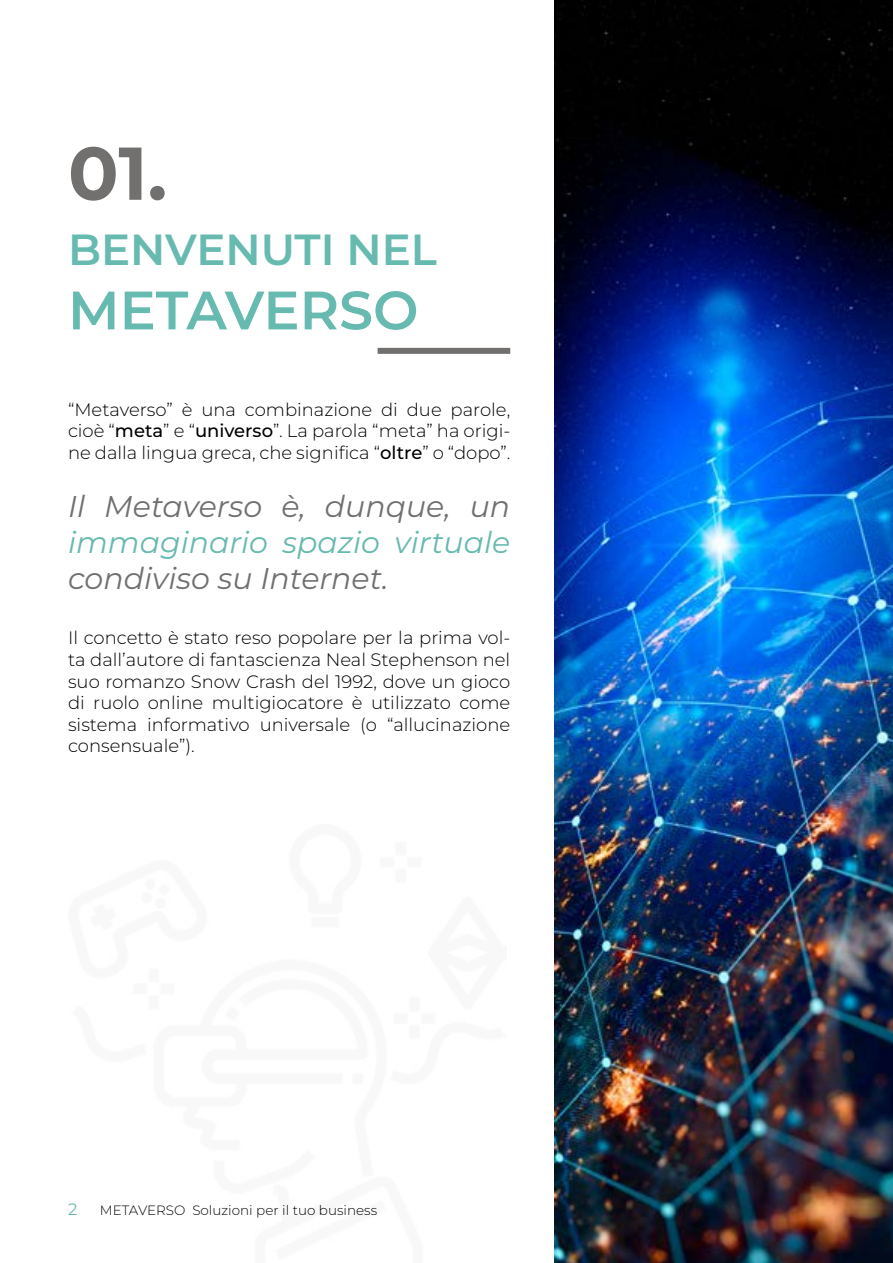
<style>
.page{position:relative;width:893px;height:1263px;background:#fff}
.page>*{position:absolute;margin:0;border:0;box-sizing:border-box;transform-origin:0 0}
.t1{font:700 74.55px "Montserrat";color:#71706f}
.t2{font:600 54px "Montserrat";color:#67baaf}
.t3{font:600 43.5px "Montserrat";color:#67baaf}
.t4{font:italic 30px "Montserrat";color:#71706f}
.t5{font:italic 30px "Montserrat";color:#67baaf}
.t6{font:300 18px/21.6px "Montserrat";color:#000;text-align:justify}
.t7{font:16.5px "Montserrat";color:#67baaf}
.t8{font:300 13.5px "Montserrat";color:#000}
.s1{font-weight:500}
</style>
<div class="page">
<div style="left:378px;top:348px;width:132px;height:6px;background:#71706f"></div>
<img style="left:555px;top:0;width:338px;height:1263px">
<h1 class="t1" style="left:68px;top:124px;width:101px">01.</h1>
<h3 class="t3" style="left:68px;top:220px;width:370px">BENVENUTI NEL</h3>
<h2 class="t2" style="left:68px;top:274px;width:352px">METAVERSO</h2>
<p class="t6" style="left:68px;top:398px;width:444px">“Metaverso” è una combinazione di due parole, cioè “<span class="s1">meta</span>” e “<span class="s1">universo</span>”. La parola “meta” ha origi&shy;ne dalla lingua greca, che significa “<span class="s1">oltre</span>” o “dopo”.</p>
<h3 class="t4" style="left:68px;top:486px;width:444px">Il Metaverso è, dunque, un</h3>
<h3 class="t5" style="left:68px;top:522px;width:444px">immaginario spazio virtuale</h3>
<h3 class="t4" style="left:68px;top:558px;width:322px">condiviso su Internet.</h3>
<p class="t6" style="left:68px;top:627px;width:444px">Il concetto è stato reso popolare per la prima vol&shy;ta dall’autore di fantascienza Neal Stephenson nel suo romanzo Snow Crash del 1992, dove un gioco di ruolo online multigiocatore è utilizzato come sistema informativo universale (o “allucinazione consensuale”).</p>
<p class="t7" style="left:68px;top:1198px;width:11px">2</p>
<p class="t8" style="left:100px;top:1201px;width:279px">METAVERSO Soluzioni per il tuo business</p>
</div>
